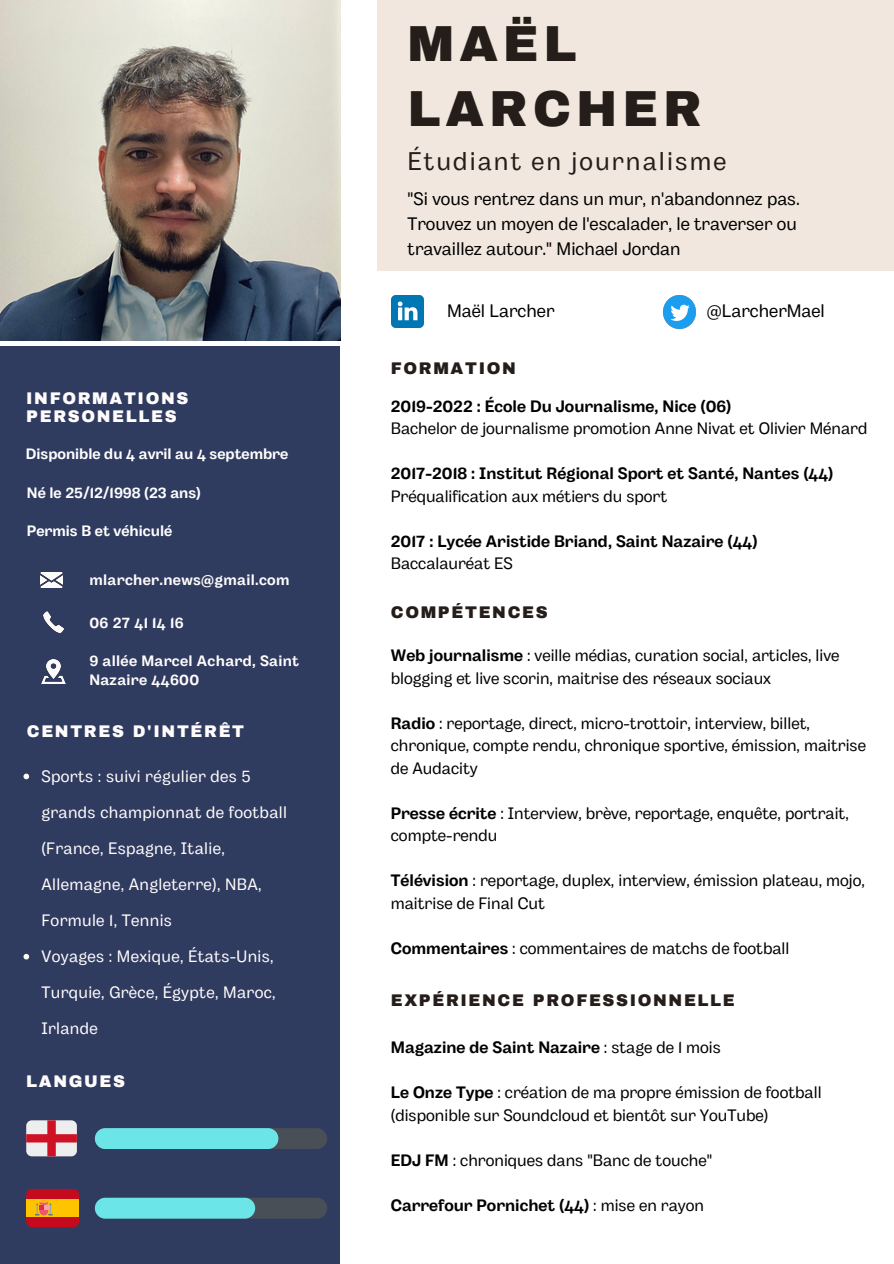
<style>
.page{position:relative;width:894px;height:1264px;background:#fff}
.page>*{position:absolute;margin:0;border:0;box-sizing:border-box;transform-origin:0 0}
.t1{font:900 49.5px "Archivo";letter-spacing:.1em;color:#241d19}
.t2{font:25.5px "Body Grotesque";letter-spacing:.08em;color:#241d19}
.t3{font:18px/24.8px "Body Grotesque";color:#000}
.t4{font:16.5px/22.5px "Body Grotesque";color:#000}
.t5{font:700 16.5px "Body Grotesque";color:#000}
.t6{font:16.5px/36px "Body Grotesque";letter-spacing:.02em;color:#fffcfc}
.t7{font:900 16.5px/18px "Archivo";letter-spacing:.1em;color:#fffcfc}
.t8{font:900 16.5px "Archivo";letter-spacing:.1em;color:#241d19}
.t9{font:700 15px/19.2px "Body Grotesque";letter-spacing:.02em;color:#fffcfc}
.t10{font:700 15px "Body Grotesque";color:#fff}
.s1{font-weight:700}
.s2{font-weight:400}
</style>
<div class="page">
<div style="left:377px;top:0;width:516px;height:271px;background:#f1e7de"></div>
<div style="left:0;top:346px;width:340px;height:917px;background:#303b60"></div>
<img style="left:40px;top:572px;width:23px;height:15px">
<img style="left:43px;top:611px;width:21px;height:21px">
<img style="left:41px;top:659px;width:24px;height:25px">
<img style="left:0;top:0;width:340px;height:340px">
<div style="left:26px;top:1188px;width:53px;height:39px;background:#c60a1d;border-radius:6px"></div>
<div style="left:26px;top:1199px;width:53px;height:17px;background:#ffc400"></div>
<svg style="left:35px;top:1200px;width:18px;height:15px"></svg>
<svg style="left:26px;top:1120px;width:51px;height:36px;background:#dd9aa2"></svg>
<svg style="left:95px;top:1128px;width:232px;height:20px;background:#63c1c6"></svg>
<svg style="left:95px;top:1197px;width:232px;height:21px;background:#5eafb5"></svg>
<img style="left:663px;top:295px;width:32px;height:33px">
<img style="left:391px;top:295px;width:32px;height:32px">
<svg style="left:23px;top:773px;width:6px;height:6px"></svg>
<svg style="left:23px;top:953px;width:6px;height:6px"></svg>
<p class="t7" style="left:26px;top:390px;width:164px">INFORMATIONS<br>PERSONELLES</p>
<p class="t10" style="left:26px;top:445px;width:264px">Disponible du 4 avril au 4 septembre</p>
<p class="t10" style="left:27px;top:484px;width:175px">Né le 25/12/1998 (23 ans)</p>
<p class="t10" style="left:27px;top:522px;width:147px">Permis B et véhiculé</p>
<p class="t9" style="left:89px;top:571px;width:201px">mlarcher.news@gmail.com</p>
<p class="t9" style="left:89px;top:614px;width:96px">06 27 41 14 16</p>
<p class="t9" style="left:89px;top:652px;width:211px">9 allée Marcel Achard, Saint<br>Nazaire 44600</p>
<p class="t7" style="left:27px;top:722px;width:219px">CENTRES D'INTÉRÊT</p>
<p class="t6" style="left:41px;top:759px;width:247px">Sports : suivi régulier des 5 grands championnat de football (France, Espagne, Italie,<br>Allemagne, Angleterre), NBA,<br>Formule 1, Tennis</p>
<p class="t6" style="left:41px;top:939px;width:236px">Voyages : Mexique, États-Unis,<br>Turquie, Grèce, Égypte, Maroc,<br>Irlande</p>
<p class="t7" style="left:26px;top:1072px;width:100px">LANGUES</p>
<p class="t1" style="left:407px;top:18px;width:170px">MAËL</p>
<p class="t1" style="left:407px;top:82px;width:295px">LARCHER</p>
<p class="t2" style="left:407px;top:146px;width:320px">Étudiant en journalisme</p>
<p class="t3" style="left:407px;top:188px;width:393px">"Si vous rentrez dans un mur, n'abandonnez pas.<br>Trouvez un moyen de l'escalader, le traverser ou travaillez autour." Michael Jordan</p>
<p class="t3" style="left:447px;top:300px;width:109px">Maël Larcher</p>
<p class="t3" style="left:706px;top:300px;width:120px">@LarcherMael</p>
<p class="t8" style="left:391px;top:360px;width:127px">FORMATION</p>
<p class="t5" style="left:391px;top:396px;width:342px">2019-2022 : École Du Journalisme, Nice (06)</p>
<p class="t4" style="left:391px;top:418px;width:478px">Bachelor de journalisme promotion Anne Nivat et Olivier Ménard</p>
<p class="t5" style="left:391px;top:464px;width:444px">2017-2018 : Institut Régional Sport et Santé, Nantes (44)</p>
<p class="t4" style="left:391px;top:486px;width:278px">Préqualification aux métiers du sport</p>
<p class="t5" style="left:391px;top:531px;width:368px">2017 : Lycée Aristide Briand, Saint Nazaire (44)</p>
<p class="t4" style="left:391px;top:553px;width:123px">Baccalauréat ES</p>
<p class="t8" style="left:391px;top:603px;width:158px">COMPÉTENCES</p>
<p class="t4" style="left:391px;top:645px;width:450px"><span class="s1">Web journalisme</span> : veille médias, curation social, articles, live blogging et live scorin, maitrise des réseaux sociaux</p>
<p class="t4" style="left:391px;top:713px;width:476px"><span class="s1">Radio</span> : reportage, direct, micro-trottoir, interview, billet, chronique, compte rendu, chronique sportive, émission, maitrise de Audacity</p>
<p class="t4" style="left:391px;top:803px;width:459px"><span class="s1">Presse écrite</span> : Interview, brève, reportage, enquête, portrait, compte-rendu</p>
<p class="t4" style="left:391px;top:870px;width:475px"><span class="s1">Télévision</span> : reportage, duplex, interview, émission plateau, mojo, maitrise de Final Cut</p>
<p class="t4" style="left:391px;top:938px;width:400px"><span class="s1">Commentaires</span> : commentaires de matchs de football</p>
<p class="t8" style="left:391px;top:991px;width:345px">EXPÉRIENCE PROFESSIONNELLE</p>
<p class="t5" style="left:391px;top:1037px;width:331px">Magazine de Saint Nazaire <span class="s2">: stage de 1 mois</span></p>
<p class="t4" style="left:391px;top:1082px;width:432px"><span class="s1">Le Onze Type</span> : création de ma propre émission de football (disponible sur Soundcloud et bientôt sur YouTube)</p>
<p class="t4" style="left:391px;top:1149px;width:323px"><span class="s1">EDJ FM</span> : chroniques dans "Banc de touche"</p>
<p class="t5" style="left:391px;top:1195px;width:314px">Carrefour Pornichet (44) <span class="s2">: mise en rayon</span></p>
</div>
